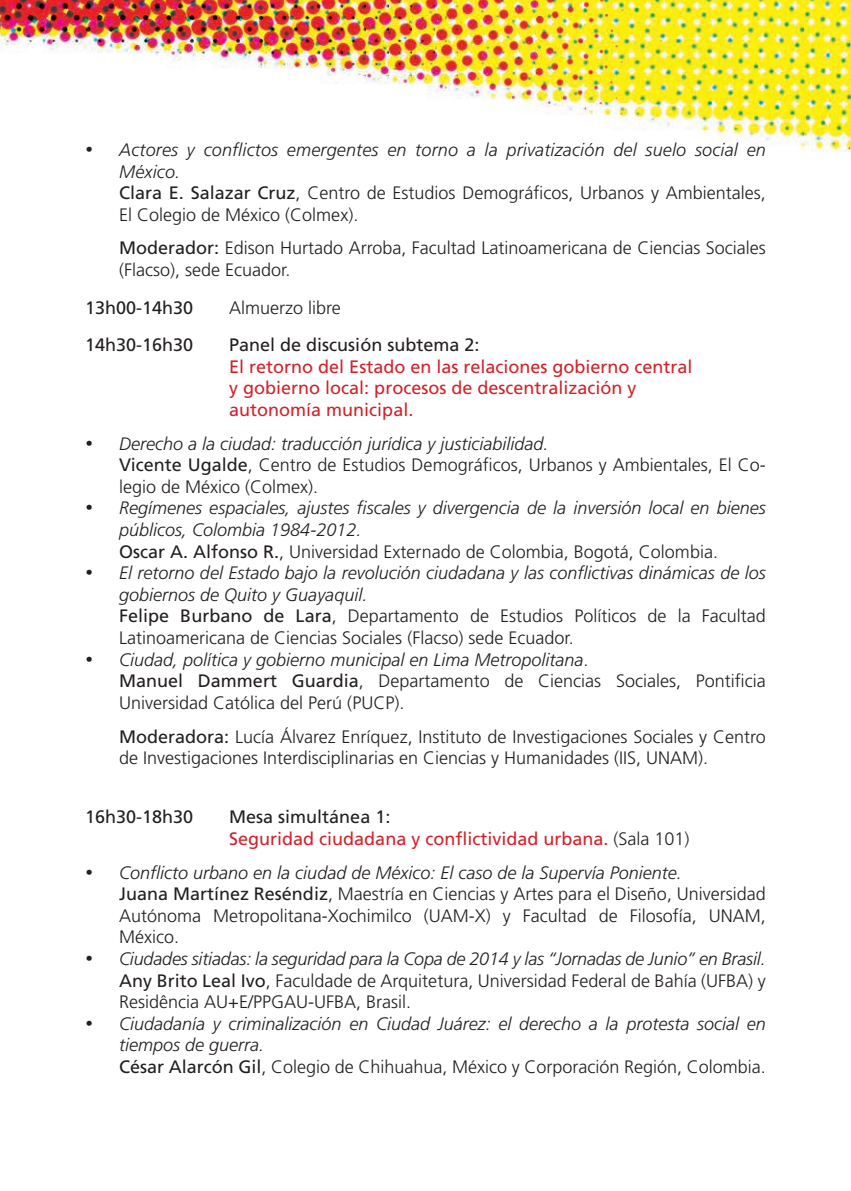
<style>
.page{position:relative;width:851px;height:1191px;background:#fff}
.page>*{position:absolute;margin:0;border:0;box-sizing:border-box;transform-origin:0 0}
.t1{font:300 18px/21.6px "Frutiger";color:#231f20}
.t2{font:italic 300 18px/21.6px "Frutiger";color:#231f20}
.t3{font:18px "Frutiger";color:#d1232a}
.t4{font:18px "Frutiger";color:#231f20}
.s1{font-weight:400}
.s2{font-style:normal}
.s3{font-weight:300;color:#231f20}
</style>
<div class="page">
<img style="left:0;top:0;width:850px;height:151px">
<p class="t2" style="left:119px;top:139px;width:648px;text-indent:-34px">• Actores y conflictos emergentes en torno a la privatización del suelo social en<br>México.</p>
<p class="t1" style="left:119px;top:182px;width:648px"><span class="s1">Clara E. Salazar Cruz</span>, Centro de Estudios Demográficos, Urbanos y Ambientales,<br>El Colegio de México (Colmex).</p>
<p class="t1" style="left:119px;top:237px;width:648px"><span class="s1">Moderador:</span> Edison Hurtado Arroba, Facultad Latinoamericana de Ciencias Sociales (Flacso), sede Ecuador.</p>
<p class="t4" style="left:85px;top:297px;width:110px">13h00-14h30</p>
<p class="t1" style="left:229px;top:296px;width:113px">Almuerzo libre</p>
<p class="t4" style="left:85px;top:334px;width:110px">14h30-16h30</p>
<p class="t4" style="left:229px;top:334px;width:252px">Panel de discusión subtema 2:</p>
<p class="t3" style="left:229px;top:356px;width:465px">El retorno del Estado en las relaciones gobierno central</p>
<p class="t3" style="left:229px;top:377px;width:409px">y gobierno local: procesos de descentralización y</p>
<p class="t3" style="left:229px;top:399px;width:186px">autonomía municipal.</p>
<p class="t2" style="left:85px;top:432px;width:465px">• Derecho a la ciudad: traducción jurídica y justiciabilidad.</p>
<p class="t1" style="left:119px;top:454px;width:648px"><span class="s1">Vicente Ugalde</span>, Centro de Estudios Demográficos, Urbanos y Ambientales, El Co&shy;legio de México (Colmex).</p>
<p class="t2" style="left:119px;top:497px;width:648px;text-indent:-34px">• Regímenes espaciales, ajustes fiscales y divergencia de la inversión local en bienes públicos, Colombia 1984-2012.</p>
<p class="t1" style="left:119px;top:540px;width:600px"><span class="s1">Oscar A. Alfonso R.</span>, Universidad Externado de Colombia, Bogotá, Colombia.</p>
<p class="t2" style="left:119px;top:562px;width:648px;text-indent:-34px">• El retorno del Estado bajo la revolución ciudadana y las conflictivas dinámicas de los gobiernos de Quito y Guayaquil.</p>
<p class="t1" style="left:119px;top:605px;width:648px"><span class="s1">Felipe Burbano de Lara</span>, Departamento de Estudios Políticos de la Facultad<br>Latinoamericana de Ciencias Sociales (Flacso) sede Ecuador.</p>
<p class="t2" style="left:85px;top:648px;width:505px">• Ciudad, política y gobierno municipal en Lima Metropolitana<span class="s2">.</span></p>
<p class="t1" style="left:119px;top:670px;width:648px"><span class="s1">Manuel Dammert Guardia</span>, Departamento de Ciencias Sociales, Pontificia<br>Universidad Católica del Perú (PUCP).</p>
<p class="t1" style="left:119px;top:725px;width:648px"><span class="s1">Moderadora:</span> Lucía Álvarez Enríquez, Instituto de Investigaciones Sociales y Centro de Investigaciones Interdisciplinarias en Ciencias y Humanidades (IIS, UNAM).</p>
<p class="t4" style="left:85px;top:806px;width:110px">16h30-18h30</p>
<p class="t4" style="left:229px;top:806px;width:163px">Mesa simultánea 1:</p>
<p class="t3" style="left:229px;top:828px;width:462px">Seguridad ciudadana y conflictividad urbana. <span class="s3">(Sala 101)</span></p>
<p class="t2" style="left:85px;top:861px;width:598px">• Conflicto urbano en la ciudad de México: El caso de la Supervía Poniente.</p>
<p class="t1" style="left:119px;top:883px;width:648px;text-align:justify"><span class="s1">Juana Martínez Reséndiz</span>, Maestría en Ciencias y Artes para el Diseño, Universidad Autónoma Metropolitana-Xochimilco (UAM-X) y Facultad de Filosofía, UNAM, México.</p>
<p class="t2" style="left:85px;top:948px;width:682px">• Ciudades sitiadas: la seguridad para la Copa de 2014 y las “Jornadas de Junio” en Brasil.</p>
<p class="t1" style="left:119px;top:969px;width:648px"><span class="s1">Any Brito Leal Ivo</span>, Faculdade de Arquitetura, Universidad Federal de Bahía (UFBA) y<br>Residência AU+E/PPGAU-UFBA, Brasil.</p>
<p class="t2" style="left:119px;top:1012px;width:648px;text-indent:-34px">• Ciudadanía y criminalización en Ciudad Juárez: el derecho a la protesta social en tiempos de guerra.</p>
<p class="t1" style="left:119px;top:1056px;width:648px"><span class="s1">César Alarcón Gil</span>, Colegio de Chihuahua, México y Corporación Región, Colombia.</p>
</div>
